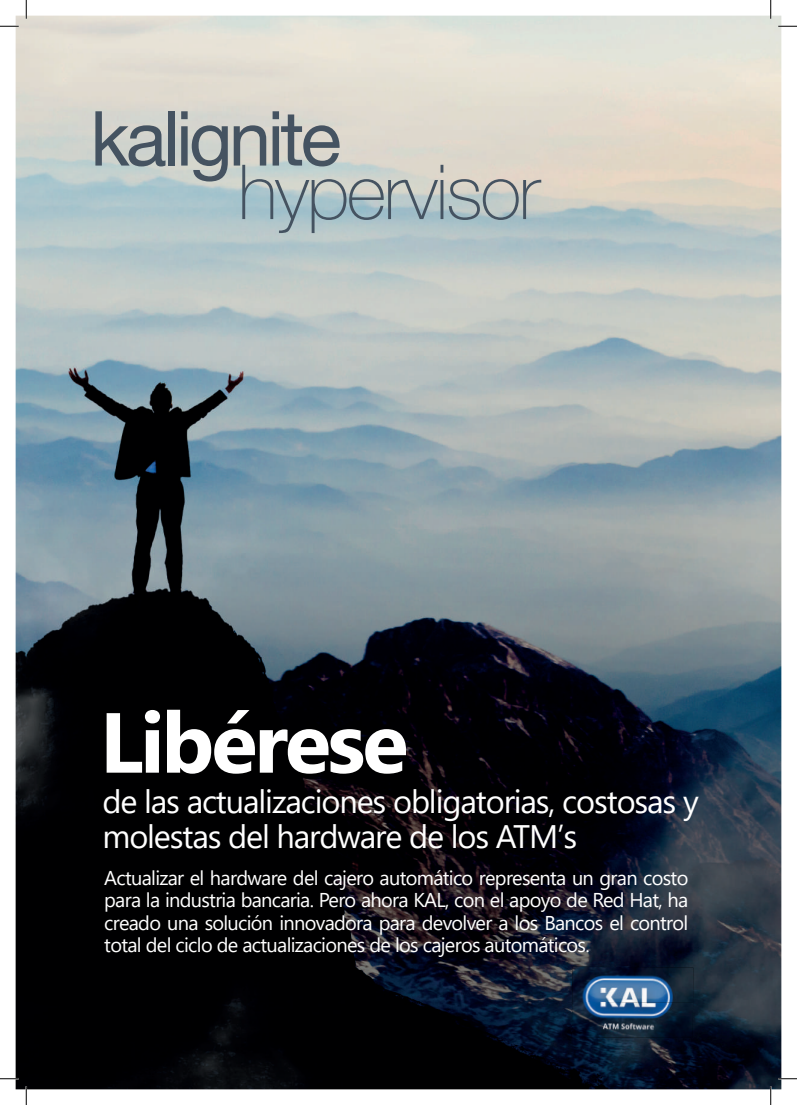
<style>
.page{position:relative;width:797px;height:1105px;background:#fff}
.page>*{position:absolute;margin:0;border:0;box-sizing:border-box;transform-origin:0 0}
.t1{font:700 85px "Segoe UI";letter-spacing:-.035em;color:#fff}
.t2{font:100 76px "Helvetica Neue LT Std";letter-spacing:-.03em;color:#455361}
.t3{font:76px "Helvetica Neue LT Std";letter-spacing:-.05em;color:#455361}
.t4{font:32.5px/35px "Segoe UI";letter-spacing:-.035em;color:#fff}
.t5{font:20px/22.5px "Segoe UI";letter-spacing:-.035em;color:#fff;text-align:justify}
</style>
<div class="page">
<img style="left:16px;top:16px;width:765px;height:1073px">
<img style="left:572px;top:967px;width:121px;height:71px">
<svg style="left:0;top:25px;width:19px;height:2px"></svg>
<svg style="left:778px;top:25px;width:19px;height:2px"></svg>
<svg style="left:0;top:1078px;width:19px;height:1px"></svg>
<svg style="left:778px;top:1078px;width:19px;height:1px"></svg>
<svg style="left:25px;top:0;width:2px;height:19px"></svg>
<svg style="left:25px;top:1086px;width:2px;height:19px"></svg>
<svg style="left:770px;top:0;width:1px;height:19px"></svg>
<svg style="left:770px;top:1086px;width:1px;height:19px"></svg>
<h2 class="t3" style="left:90px;top:93px;width:253px">kalignite</h2>
<h2 class="t2" style="left:238px;top:149px;width:303px">hypervisor</h2>
<h1 class="t1" style="left:100px;top:662px;width:310px">Libérese</h1>
<h3 class="t4" style="left:102px;top:781px;width:598px">de las actualizaciones obligatorias, costosas y molestas del hardware de los ATM’s</h3>
<p class="t5" style="left:104px;top:865px;width:585px">Actualizar el hardware del cajero automático representa un gran costo para la industria bancaria. Pero ahora KAL, con el apoyo de Red Hat, ha creado una solución innovadora para devolver a los Bancos el control total del ciclo de actualizaciones de los cajeros automáticos.</p>
</div>
